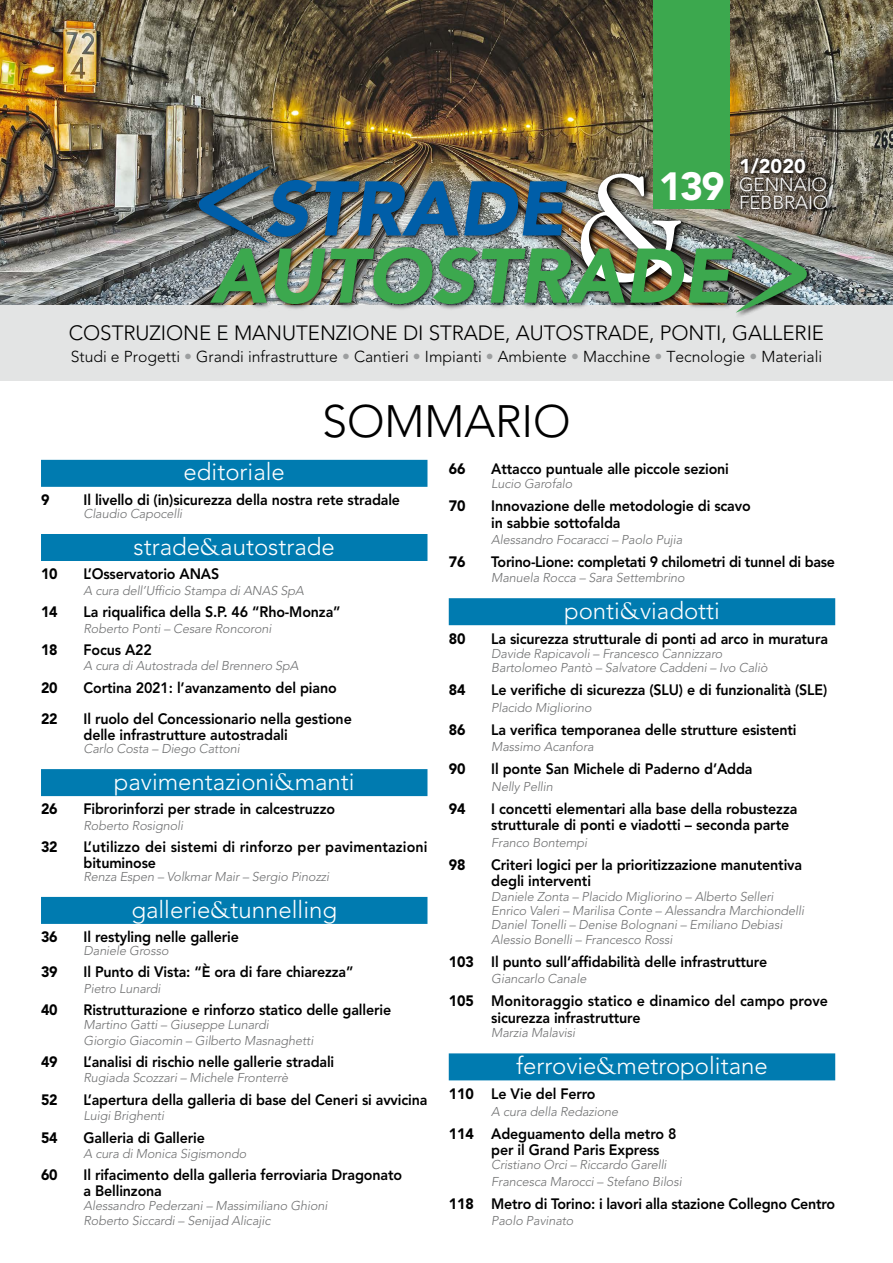
<style>
.page{position:relative;width:893px;height:1263px;background:#fff}
.page>*{position:absolute;margin:0;border:0;box-sizing:border-box;transform-origin:0 0}
.t1{font:300 45px "Avenir";letter-spacing:-.005em;color:#000}
.t2{font:900 39px "Avenir";color:#fff}
.t3{font:300 24px "Avenir";color:#fff}
.t4{font:300 20.55px "Avenir";letter-spacing:-.005em;color:#000}
.t5{font:900 19.8px "Avenir";color:#fff}
.t6{font:300 18.75px/18.1px "Avenir";color:#fff}
.t7{font:300 15.75px "Avenir";color:#000}
.t8{font:800 15px/16.5px "Avenir";letter-spacing:-.01em;color:#000;scale:.95 1}
.t9{font:800 15px/15.8px "Avenir";letter-spacing:.01em;color:#000;scale:.95 1}
.t10{font:900 15px "Avenir";letter-spacing:-.01em;color:#000;scale:.95 1}
.t11{font:italic 300 12.75px/14.2px "Avenir";letter-spacing:-.01em;color:#707172}
.s1{color:#9c9e9f}
.s2{font-family:"Goudy Std";font-weight:400}
.s3{font-weight:900}
</style>
<div class="page">
<div style="left:0;top:304px;width:893px;height:76px;background:#e3e4e4"></div>
<div style="left:41px;top:460px;width:386px;height:27px;background:#007bb0"></div>
<div style="left:41px;top:534px;width:386px;height:27px;background:#007bb0"></div>
<div style="left:41px;top:769px;width:386px;height:27px;background:#007bb0"></div>
<div style="left:41px;top:897px;width:386px;height:27px;background:#007bb0"></div>
<div style="left:449px;top:598px;width:386px;height:27px;background:#007bb0"></div>
<div style="left:449px;top:1053px;width:386px;height:27px;background:#007bb0"></div>
<img style="left:0;top:0;width:893px;height:304px">
<div style="left:196px;top:163px;width:617px;height:155px;background:#000;opacity:.75"></div>
<img style="left:199px;top:166px;width:608px;height:147px">
<div style="left:653px;top:0;width:77px;height:209px;background:#3ca84e"></div>
<div style="left:737px;top:155px;width:97px;height:60px;background:#000;opacity:.75"></div>
<div style="left:735px;top:154px;width:97px;height:59px;background:#000;opacity:.56"></div>
<h2 class="t2" style="left:659px;top:162px;width:67px">139</h2>
<h3 class="t5" style="left:739px;top:154px;width:68px">1/2020</h3>
<p class="t6" style="left:739px;top:175px;width:91px">GENNAIO<br>FEBBRAIO</p>
<h3 class="t4" style="left:69px;top:321px;width:757px">COSTRUZIONE E MANUTENZIONE DI STRADE, AUTOSTRADE, PONTI, GALLERIE</h3>
<p class="t7" style="left:71px;top:347px;width:753px">Studi e Progetti <span class="s1">•</span> Grandi infrastrutture <span class="s1">•</span> Cantieri <span class="s1">•</span> Impianti <span class="s1">•</span> Ambiente <span class="s1">•</span> Macchine <span class="s1">•</span> Tecnologie <span class="s1">•</span> Materiali</p>
<h1 class="t1" style="left:322px;top:395px;width:250px">SOMMARIO</h1>
<h3 class="t3" style="left:184px;top:458px;width:103px">editoriale</h3>
<p class="t10" style="left:41px;top:490px;width:10px">9</p>
<p class="t8" style="left:84px;top:491px;width:335px">Il livello di (in)sicurezza della nostra rete stradale</p>
<p class="t11" style="left:84px;top:507px;width:100px">Claudio Capocelli</p>
<h3 class="t3" style="left:134px;top:532px;width:203px">strade<span class="s2">&amp;</span>autostrade</h3>
<p class="t10" style="left:41px;top:565px;width:19px">10</p>
<p class="t8" style="left:84px;top:565px;width:144px">L’Osservatorio ANAS</p>
<p class="t11" style="left:84px;top:583px;width:222px">A cura dell’Ufficio Stampa di ANAS SpA</p>
<p class="t10" style="left:41px;top:602px;width:19px">14</p>
<p class="t8" style="left:84px;top:603px;width:272px">La riqualifica della S.P. 46 “Rho-Monza”</p>
<p class="t11" style="left:84px;top:621px;width:189px">Roberto Ponti – Cesare Roncoroni</p>
<p class="t10" style="left:41px;top:640px;width:19px">18</p>
<p class="t8" style="left:84px;top:641px;width:74px">Focus A22</p>
<p class="t11" style="left:84px;top:659px;width:217px">A cura di Autostrada del Brennero SpA</p>
<p class="t10" style="left:41px;top:678px;width:19px">20</p>
<p class="t8" style="left:84px;top:679px;width:268px">Cortina 2021: l’avanzamento del piano</p>
<p class="t10" style="left:41px;top:710px;width:19px">22</p>
<p class="t8" style="left:84px;top:711px;width:284px;line-height:15.8px">Il ruolo del Concessionario nella gestione delle infrastrutture autostradali</p>
<p class="t11" style="left:84px;top:742px;width:158px">Carlo Costa – Diego Cattoni</p>
<h3 class="t3" style="left:114px;top:767px;width:242px">pavimentazioni<span class="s2">&amp;</span>manti</h3>
<p class="t10" style="left:41px;top:800px;width:19px">26</p>
<p class="t8" style="left:84px;top:800px;width:266px">Fibrorinforzi per strade in calcestruzzo</p>
<p class="t11" style="left:84px;top:818px;width:101px">Roberto Rosignoli</p>
<p class="t10" style="left:41px;top:837px;width:19px">32</p>
<p class="t9" style="left:84px;top:839px;width:364px">L’utilizzo dei sistemi di rinforzo per pavimentazioni bituminose</p>
<p class="t11" style="left:84px;top:870px;width:247px">Renza Espen – Volkmar Mair – Sergio Pinozzi</p>
<h3 class="t3" style="left:131px;top:895px;width:207px">gallerie<span class="s2">&amp;</span>tunnelling</h3>
<p class="t10" style="left:41px;top:927px;width:19px">36</p>
<p class="t8" style="left:84px;top:928px;width:165px">Il restyling nelle gallerie</p>
<p class="t11" style="left:84px;top:944px;width:87px">Daniele Grosso</p>
<p class="t10" style="left:41px;top:963px;width:19px">39</p>
<p class="t8" style="left:84px;top:964px;width:286px">Il Punto di Vista: “È ora di fare chiarezza”</p>
<p class="t11" style="left:84px;top:982px;width:78px">Pietro Lunardi</p>
<p class="t10" style="left:41px;top:1001px;width:19px">40</p>
<p class="t8" style="left:84px;top:1002px;width:325px">Ristrutturazione e rinforzo statico delle gallerie</p>
<p class="t11" style="left:84px;top:1016px;width:231px;line-height:15.8px">Martino Gatti – Giuseppe Lunardi<br>Giorgio Giacomin – Gilberto Masnaghetti</p>
<p class="t10" style="left:41px;top:1052px;width:19px">49</p>
<p class="t8" style="left:84px;top:1053px;width:265px">L’analisi di rischio nelle gallerie stradali</p>
<p class="t11" style="left:84px;top:1071px;width:206px">Rugiada Scozzari – Michele Fronterrè</p>
<p class="t10" style="left:41px;top:1090px;width:19px">52</p>
<p class="t8" style="left:84px;top:1091px;width:363px">L’apertura della galleria di base del Ceneri si avvicina</p>
<p class="t11" style="left:84px;top:1109px;width:82px">Luigi Brighenti</p>
<p class="t10" style="left:41px;top:1128px;width:19px">54</p>
<p class="t8" style="left:84px;top:1129px;width:129px">Galleria di Gallerie</p>
<p class="t11" style="left:84px;top:1147px;width:164px">A cura di Monica Sigismondo</p>
<p class="t10" style="left:41px;top:1166px;width:19px">60</p>
<p class="t8" style="left:84px;top:1167px;width:337px;line-height:15.8px">Il rifacimento della galleria ferroviaria Dragonato a Bellinzona</p>
<p class="t11" style="left:84px;top:1197px;width:245px;line-height:15.8px">Alessandro Pederzani – Massimiliano Ghioni<br>Roberto Siccardi – Senijad Alicajic</p>
<p class="t10" style="left:449px;top:460px;width:19px">66</p>
<p class="t8" style="left:491px;top:461px;width:252px">Attacco puntuale alle piccole sezioni</p>
<p class="t11" style="left:491px;top:477px;width:83px">Lucio Garofalo</p>
<p class="t10" style="left:449px;top:497px;width:19px">70</p>
<p class="t8" style="left:491px;top:498px;width:275px">Innovazione delle metodologie di scavo in sabbie sottofalda</p>
<p class="t11" style="left:491px;top:533px;width:193px">Alessandro Focaracci – Paolo Pujia</p>
<p class="t10" style="left:449px;top:553px;width:19px">76</p>
<p class="t8" style="left:491px;top:554px;width:363px">Torino-Lione: completati 9 chilometri di tunnel di base</p>
<p class="t11" style="left:491px;top:570px;width:195px">Manuela Rocca – Sara Settembrino</p>
<h3 class="t3" style="left:564px;top:596px;width:157px">ponti<span class="s2">&amp;</span>viadotti</h3>
<p class="t10" style="left:449px;top:630px;width:19px">80</p>
<p class="t8" style="left:491px;top:630px;width:356px">La sicurezza strutturale di ponti ad arco in muratura</p>
<p class="t11" style="left:491px;top:647px;width:278px">Davide Rapicavoli – Francesco Cannizzaro<br>Bartolomeo Pantò – Salvatore Caddeni – Ivo Caliò</p>
<p class="t10" style="left:449px;top:681px;width:19px">84</p>
<p class="t8" style="left:491px;top:682px;width:355px">Le verifiche di sicurezza (SLU) e di funzionalità (SLE)</p>
<p class="t11" style="left:491px;top:700px;width:102px">Placido Migliorino</p>
<p class="t10" style="left:449px;top:720px;width:19px">86</p>
<p class="t8" style="left:491px;top:721px;width:323px">La verifica temporanea delle strutture esistenti</p>
<p class="t11" style="left:491px;top:740px;width:104px">Massimo Acanfora</p>
<p class="t10" style="left:449px;top:760px;width:19px">90</p>
<p class="t8" style="left:491px;top:761px;width:277px">Il ponte San Michele di Paderno d’Adda</p>
<p class="t11" style="left:491px;top:779px;width:63px">Nelly Pellin</p>
<p class="t10" style="left:449px;top:799px;width:19px">94</p>
<p class="t8" style="left:491px;top:800px;width:324px">I concetti elementari alla base della robustezza strutturale di ponti e viadotti – seconda parte</p>
<p class="t11" style="left:491px;top:835px;width:98px">Franco Bontempi</p>
<p class="t10" style="left:449px;top:855px;width:19px">98</p>
<p class="t8" style="left:491px;top:856px;width:329px">Criteri logici per la prioritizzazione manutentiva degli interventi</p>
<p class="t11" style="left:491px;top:889px;width:314px">Daniele Zonta – Placido Migliorino – Alberto Selleri Enrico Valeri – Marilisa Conte – Alessandra Marchiondelli Daniel Tonelli – Denise Bolognani – Emiliano Debiasi Alessio Bonelli – Francesco Rossi</p>
<p class="t8" style="left:449px;top:953px;width:337px"><span class="s3">103</span> Il punto sull’affidabilità delle infrastrutture</p>
<p class="t11" style="left:491px;top:971px;width:97px">Giancarlo Canale</p>
<p class="t8" style="left:491px;top:992px;width:356px;text-indent:-43px"><span class="s3">105</span> Monitoraggio statico e dinamico del campo prove sicurezza infrastrutture</p>
<p class="t11" style="left:491px;top:1025px;width:85px">Marzia Malavisi</p>
<h3 class="t3" style="left:516px;top:1052px;width:253px">ferrovie<span class="s2">&amp;</span>metropolitane</h3>
<p class="t8" style="left:449px;top:1086px;width:156px"><span class="s3">110</span> Le Vie del Ferro</p>
<p class="t11" style="left:491px;top:1104px;width:129px">A cura della Redazione</p>
<p class="t8" style="left:491px;top:1125px;width:196px;text-indent:-43px"><span class="s3">114</span> Adeguamento della metro 8 per il Grand Paris Express</p>
<p class="t11" style="left:491px;top:1157px;width:192px;line-height:16.5px">Cristiano Orci – Riccardo Garelli<br>Francesca Marocci – Stefano Bilosi</p>
<p class="t8" style="left:449px;top:1195px;width:408px"><span class="s3">118</span> Metro di Torino: i lavori alla stazione Collegno Centro</p>
<p class="t11" style="left:491px;top:1214px;width:84px">Paolo Pavinato</p>
</div>
